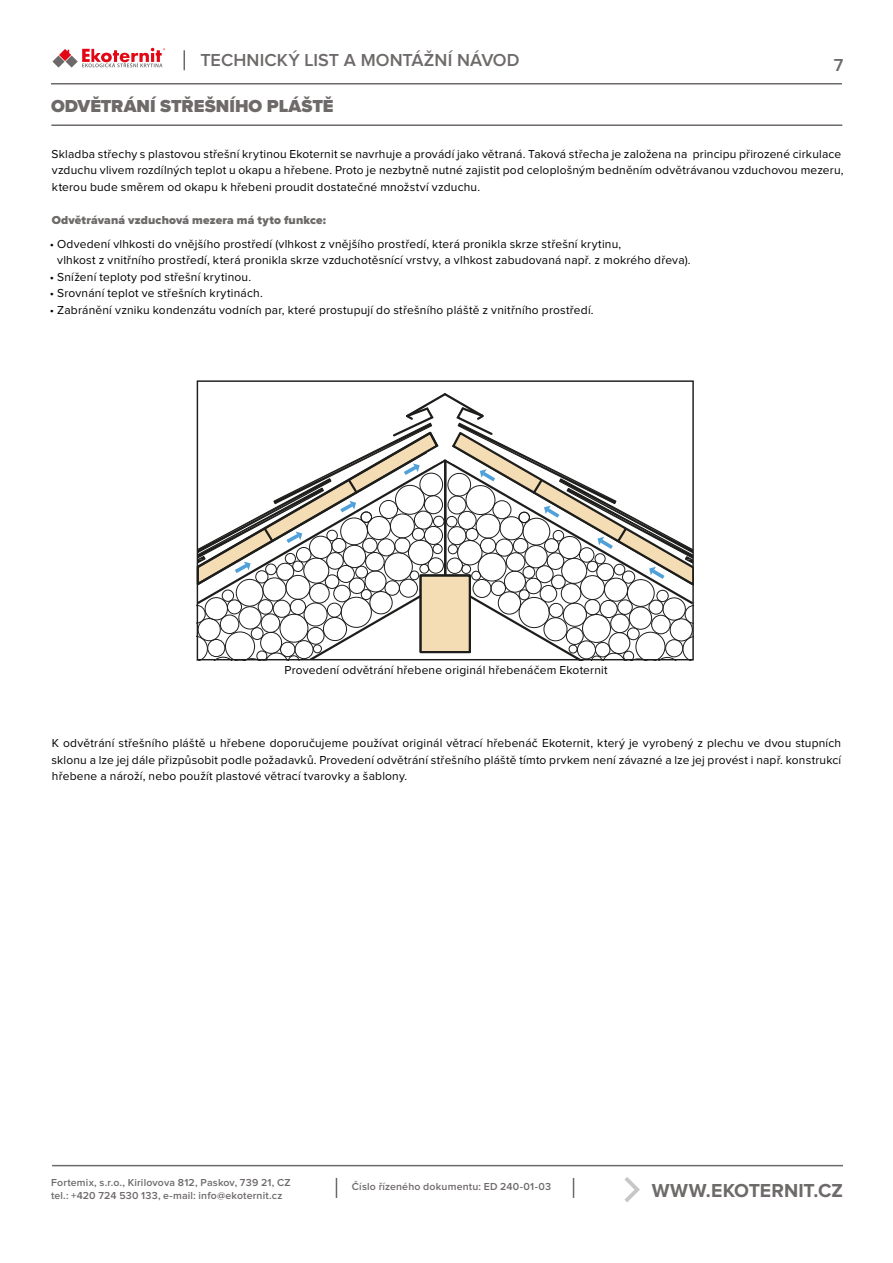
<style>
.page{position:relative;width:893px;height:1263px;background:#fff}
.page>*{position:absolute;margin:0;border:0;box-sizing:border-box;transform-origin:0 0}
.t1{font:700 19.5px "Proxima Nova";letter-spacing:.005em;color:#6e6a6a}
.t2{font:600 18px "Proxima Nova";letter-spacing:.005em;color:#6e6a6a}
.t3{font:900 18px "Proxima Nova";color:#6e6a6a}
.t4{font:12px/16.5px "Proxima Nova";letter-spacing:.015em;color:#000}
.t5{font:900 12px "Proxima Nova";letter-spacing:.01em;color:#6e6a6a}
.t6{font:600 10.5px/12.8px "Proxima Nova";letter-spacing:.02em;color:#6e6a6a}
</style>
<div class="page">
<hr style="left:51px;top:83px;width:791px;height:2px;background:#6e6a6a">
<hr style="left:51px;top:124px;width:791px;height:2px;background:#6e6a6a">
<img style="left:88px;top:63px;width:74px;height:4px">
<img style="left:82px;top:48px;width:80px;height:14px">
<svg style="left:52px;top:49px;width:26px;height:18px"></svg>
<svg style="left:184px;top:50px;width:1px;height:20px"></svg>
<svg style="left:336px;top:1178px;width:1px;height:20px"></svg>
<svg style="left:573px;top:1178px;width:1px;height:20px"></svg>
<svg style="left:624px;top:1177px;width:16px;height:25px"></svg>
<hr style="left:52px;top:1165px;width:791px;height:1px;background:#6e6a6a">
<svg style="left:197px;top:391px;width:497px;height:269px"></svg>
<h2 class="t2" style="left:200px;top:52px;width:321px">TECHNICKÝ LIST A MONTÁŽNÍ NÁVOD</h2>
<h2 class="t2" style="left:834px;top:57px;width:11px">7</h2>
<h2 class="t3" style="left:51px;top:93px;width:284px">ODVĚTRÁNÍ STŘEŠNÍHO PLÁŠTĚ</h2>
<p class="t4" style="left:52px;top:146px;width:794px">Skladba střechy s plastovou střešní krytinou Ekoternit se navrhuje a provádí jako větraná. Taková střecha je založena na principu přirozené cirkulace vzduchu vlivem rozdílných teplot u okapu a hřebene. Proto je nezbytně nutné zajistit pod celoplošným bedněním odvětrávanou vzduchovou mezeru, kterou bude směrem od okapu k hřebeni proudit dostatečné množství vzduchu.</p>
<p class="t5" style="left:52px;top:211px;width:276px">Odvětrávaná vzduchová mezera má tyto funkce:</p>
<p class="t4" style="left:57px;top:236px;width:635px;text-indent:-7px">• Odvedení vlhkosti do vnějšího prostředí (vlhkost z vnějšího prostředí, která pronikla skrze střešní krytinu,<br>vlhkost z vnitřního prostředí, která pronikla skrze vzduchotěsnící vrstvy, a vlhkost zabudovaná např. z mokrého dřeva).</p>
<p class="t4" style="left:50px;top:269px;width:203px">• Snížení teploty pod střešní krytinou.</p>
<p class="t4" style="left:50px;top:286px;width:215px">• Srovnání teplot ve střešních krytinách.</p>
<p class="t4" style="left:50px;top:302px;width:545px">• Zabránění vzniku kondenzátu vodních par, které prostupují do střešního pláště z vnitřního prostředí.</p>
<p class="t4" style="left:285px;top:662px;width:324px">Provedení odvětrání hřebene originál hřebenáčem Ekoternit</p>
<p class="t4" style="left:51px;top:735px;width:791px;text-align:justify">K odvětrání střešního pláště u hřebene doporučujeme používat originál větrací hřebenáč Ekoternit, který je vyrobený z plechu ve dvou stupních sklonu a lze jej dále přizpůsobit podle požadavků. Provedení odvětrání střešního pláště tímto prvkem není závazné a lze jej provést i např. konstrukcí hřebene a nároží, nebo použít plastové větrací tvarovky a šablony.</p>
<p class="t6" style="left:51px;top:1177px;width:241px">Fortemix, s.r.o., Kirilovova 812, Paskov, 739 21, CZ tel.: +420 724 530 133, e-mail: info@ekoternit.cz</p>
<p class="t6" style="left:352px;top:1181px;width:201px">Číslo řízeného dokumentu: ED 240-01-03</p>
<h1 class="t1" style="left:652px;top:1181px;width:193px">WWW.EKOTERNIT.CZ</h1>
</div>
